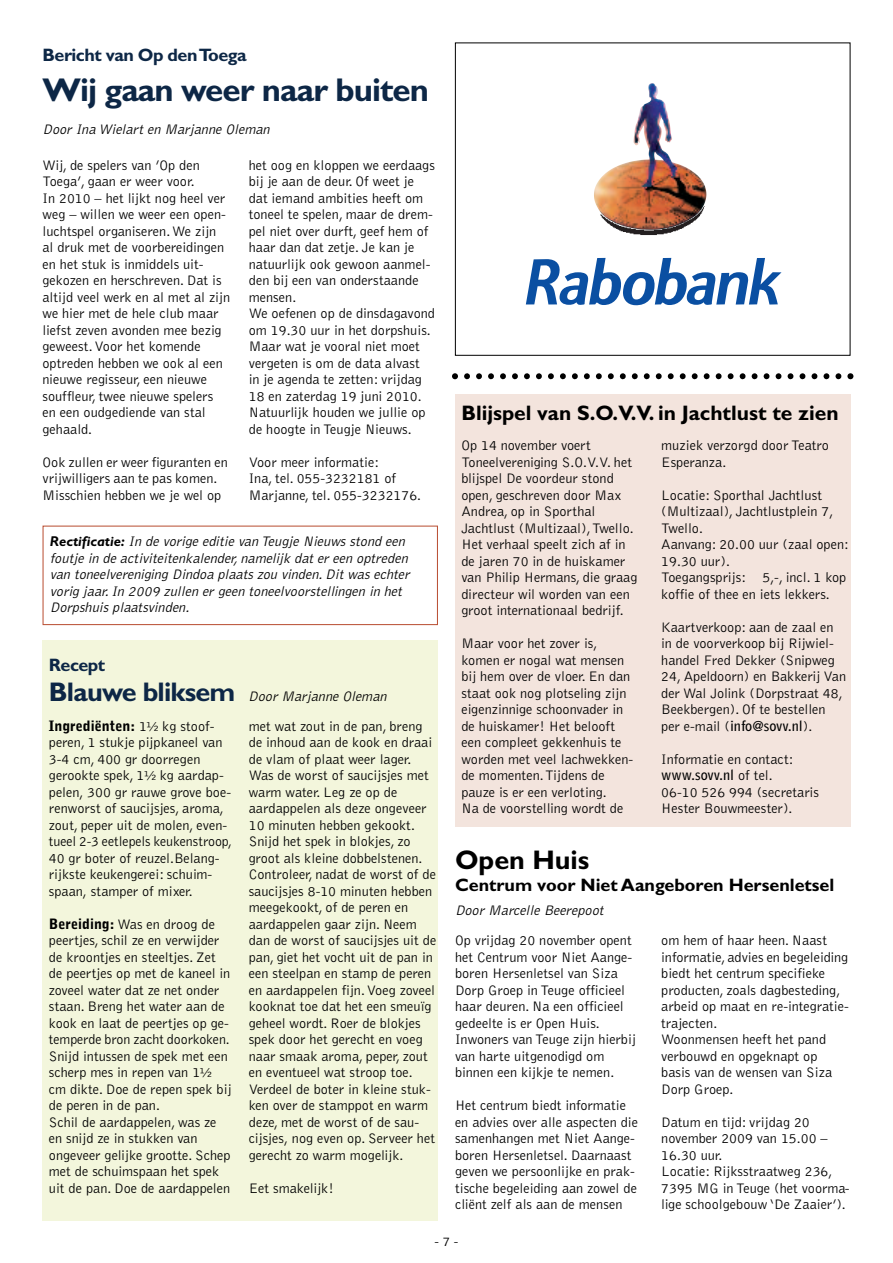
<style>
.page{position:relative;width:893px;height:1263px;background:#fff}
.page>*{position:absolute;margin:0;border:0;box-sizing:border-box;transform-origin:0 0}
.t1{font:700 33px "Gill Sans";letter-spacing:-.03em;color:#0d2746}
.t2{font:700 27px "Gill Sans";color:#000}
.t3{font:700 21px "Gill Sans";color:#000}
.t4{font:700 18px "Gill Sans";color:#000}
.t5{font:700 18px "Gill Sans";letter-spacing:-.03em;color:#0d2746}
.t6{font:300 14.25px/16.5px "Bell Gothic";color:#000}
.t7{font:italic 300 14.25px/16.5px "Bell Gothic";color:#000}
.t8{font:300 13.5px "Bell Gothic";color:#000}
.s1{font-family:"Gill Sans";font-weight:700}
.s2{font-family:"Gill Sans";font-weight:700;font-style:normal;font-size:27px;color:#0d2746}
.s3{font-weight:900}
.s4{font-weight:700}
</style>
<div class="page">
<div style="left:43px;top:640px;width:395px;height:580px;background:#f3f6dc"></div>
<div style="left:455px;top:394px;width:395px;height:433px;background:#f3e4dd"></div>
<div style="left:43px;top:526px;width:395px;height:99px;border:1px solid #bb5439"></div>
<div style="left:455px;top:43px;width:395px;height:313px;border:1px solid #000"></div>
<img style="left:594px;top:83px;width:113px;height:153px">
<svg style="left:526px;top:258px;width:255px;height:48px"></svg>
<svg style="left:452px;top:373px;width:401px;height:6px"></svg>
<p class="t5" style="left:43px;top:48px;width:206px">Bericht van Op denToega</p>
<h1 class="t1" style="left:43px;top:78px;width:388px">Wij gaan weer naar buiten</h1>
<p class="t7" style="left:43px;top:122px;width:231px">Door Ina Wielart en Marjanne Oleman</p>
<p class="t6" style="left:43px;top:157px;width:189px">Wij, de spelers van ’Op den<br>Toega’, gaan er weer voor.<br>In 2010 – het lijkt nog heel ver weg – willen we weer een open&shy;luchtspel organiseren.We zijn al druk met de voorbereidingen en het stuk is inmiddels uit&shy;gekozen en herschreven. Dat is altijd veel werk en al met al zijn we hier met de hele club maar liefst zeven avonden mee bezig geweest.Voor het komende optreden hebben we ook al een nieuwe regisseur, een nieuwe souffleur, twee nieuwe spelers en een oudgediende van stal gehaald.</p>
<p class="t6" style="left:43px;top:454px;width:187px">Ook zullen er weer figuranten en vrijwilligers aan te pas komen.<br>Misschien hebben we je wel op</p>
<p class="t6" style="left:249px;top:157px;width:188px">het oog en kloppen we eerdaags bij je aan de deur. Of weet je dat iemand ambities heeft om toneel te spelen, maar de drem&shy;pel niet over durft, geef hem of haar dan dat zetje. Je kan je natuurlijk ook gewoon aanmel&shy;den bij een van onderstaande mensen.<br>We oefenen op de dinsdagavond om 19.30 uur in het dorpshuis.<br>Maar wat je vooral niet moet vergeten is om de data alvast<br>in je agenda te zetten: vrijdag<br>18 en zaterdag 19 juni 2010.<br>Natuurlijk houden we jullie op de hoogte in Teugje Nieuws.</p>
<p class="t6" style="left:249px;top:454px;width:174px">Voor meer informatie:<br>Ina, tel. 055-3232181 of<br>Marjanne, tel. 055-3232176.</p>
<p class="t7" style="left:50px;top:534px;width:364px"><span class="s1">R ectific atie:</span> In de vorige editie van Teugje Nieuws stond een foutje in de activiteitenkalender, namelijk dat er een optreden van toneelvereniging Dindoa plaats zou vinden. Dit was echter vorig jaar. In 2009 zullen er geen toneelvoorstellingen in het Dorpshuis plaatsvinden.</p>
<p class="t5" style="left:49px;top:658px;width:58px">Recept</p>
<p class="t7" style="left:49px;top:689px;width:342px"><span class="s2">Blauwe bliksem</span> Door Marjanne Oleman</p>
<p class="t6" style="left:49px;top:718px;width:185px"><span class="s3">Ingrediënten:</span> 1½ kg stoof&shy;peren, 1 stukje pijpkaneel van<br>3-4 cm, 400 gr doorregen gerookte spek, 1½ kg aardap&shy;pelen, 300 gr rauwe grove boe&shy;renworst of saucijsjes, aroma, zout, peper uit de molen, even&shy;tueel 2-3 eetlepels keukenstroop,<br>40 gr boter of reuzel.Belang&shy;rijkste keukengerei: schuim&shy;spaan, stamper of mixer.</p>
<p class="t6" style="left:49px;top:916px;width:184px"><span class="s3">Bereiding:</span> Was en droog de peertjes, schil ze en verwijder de kroontjes en steeltjes. Zet de peertjes op met de kaneel in zoveel water dat ze net onder staan. Breng het water aan de kook en laat de peertjes op ge&shy;temperde bron zacht doorkoken.<br>Snijd intussen de spek met een scherp mes in repen van 1½ cm dikte. Doe de repen spek bij de peren in de pan.<br>Schil de aardappelen, was ze en snijd ze in stukken van ongeveer gelijke grootte. Schep met de schuimspaan het spek uit de pan. Doe de aardappelen</p>
<p class="t6" style="left:249px;top:718px;width:189px">met wat zout in de pan, breng de inhoud aan de kook en draai de vlam of plaat weer lager.<br>Was de worst of saucijsjes met warm water. Leg ze op de aardappelen als deze ongeveer<br>10 minuten hebben gekookt.<br>Snijd het spek in blokjes, zo groot als kleine dobbelstenen.<br>Controleer, nadat de worst of de saucijsjes 8-10 minuten hebben meegekookt, of de peren en aardappelen gaar zijn. Neem dan de worst of saucijsjes uit de pan, giet het vocht uit de pan in een steelpan en stamp de peren en aardappelen fijn.Voeg zoveel kooknat toe dat het een smeuïg geheel wordt. Roer de blokjes spek door het gerecht en voeg naar smaak aroma, peper, zout en eventueel wat stroop toe.<br>Verdeel de boter in kleine stuk&shy;ken over de stamppot en warm deze, met de worst of de sau&shy;cijsjes, nog even op. Serveer het gerecht zo warm mogelijk.</p>
<p class="t6" style="left:249px;top:1180px;width:87px">Eet smakelijk!</p>
<h3 class="t3" style="left:461px;top:405px;width:379px">Blijspel van S.O.V.V. in Jachtlust te zien</h3>
<p class="t6" style="left:461px;top:438px;width:178px">Op 14 november voert<br>Toneelvereniging S.O.V.V. het blijspel De voordeur stond open, geschreven door Max<br>Andrea, op in Sporthal<br>Jachtlust (Multizaal),Twello.<br>Het verhaal speelt zich af in de jaren 70 in de huiskamer van Philip Hermans, die graag directeur wil worden van een groot internationaal bedrijf.</p>
<p class="t6" style="left:461px;top:636px;width:173px">Maar voor het zover is, komen er nogal wat mensen bij hem over de vloer. En dan staat ook nog plotseling zijn eigenzinnige schoonvader in de huiskamer! Het belooft een compleet gekkenhuis te worden met veel lachwekken&shy;de momenten.Tijdens de pauze is er een verloting.<br>Na de voorstelling wordt de</p>
<p class="t6" style="left:661px;top:438px;width:169px">muziek verzorgd door Teatro<br>Esperanza.</p>
<p class="t6" style="left:661px;top:487px;width:189px">Locatie: Sporthal Jachtlust (Multizaal), Jachtlustplein 7,<br>Twello.<br>Aanvang: 20.00 uur (zaal open:<br>19.30 uur).<br>Toegangsprijs: 5,-, incl. 1 kop koffie of thee en iets lekkers.</p>
<p class="t6" style="left:661px;top:619px;width:186px">Kaartverkoop: aan de zaal en in de voorverkoop bij Rijwiel&shy;handel Fred Dekker (Snipweg<br>24, Apeldoorn) en Bakkerij Van der Wal Jolink (Dorpstraat 48,<br>Beekbergen). Of te bestellen per e-mail (<span class="s4">info@sovv.nl</span>).</p>
<p class="t6" style="left:661px;top:751px;width:159px">Informatie en contact: <span class="s4">www.sovv.nl</span> of tel.<br>06-10 526 994 (secretaris<br>Hester Bouwmeester).</p>
<h2 class="t2" style="left:455px;top:849px;width:136px">Open Huis</h2>
<p class="t4" style="left:455px;top:878px;width:381px">Centrum voor Niet Aangeboren Hersenletsel</p>
<p class="t7" style="left:455px;top:903px;width:153px">Door Marcelle Beerepoot</p>
<p class="t6" style="left:455px;top:933px;width:182px">Op vrijdag 20 november opent het Centrum voor Niet Aange&shy;boren Hersenletsel van Siza<br>Dorp Groep in Teuge officieel haar deuren. Na een officieel gedeelte is er Open Huis.<br>Inwoners van Teuge zijn hierbij van harte uitgenodigd om binnen een kijkje te nemen.</p>
<p class="t6" style="left:455px;top:1098px;width:185px">Het centrum biedt informatie en advies over alle aspecten die samenhangen met Niet Aange&shy;boren Hersenletsel. Daarnaast geven we persoonlijke en prak&shy;tische begeleiding aan zowel de cliënt zelf als aan de mensen</p>
<p class="t6" style="left:661px;top:933px;width:189px">om hem of haar heen. Naast informatie, advies en begeleiding biedt het centrum specifieke producten, zoals dagbesteding, arbeid op maat en re-integratie&shy;trajecten.<br>Woonmensen heeft het pand verbouwd en opgeknapt op basis van de wensen van Siza<br>Dorp Groep.</p>
<p class="t6" style="left:661px;top:1114px;width:190px">Datum en tijd: vrijdag 20 november 2009 van 15.00 –<br>16.30 uur.<br>Locatie: Rijksstraatweg 236,<br>7395 MG in Teuge (het voorma&shy;lige schoolgebouw ‘De Zaaier’).</p>
<p class="t8" style="left:435px;top:1236px;width:25px">-7-</p>
</div>
